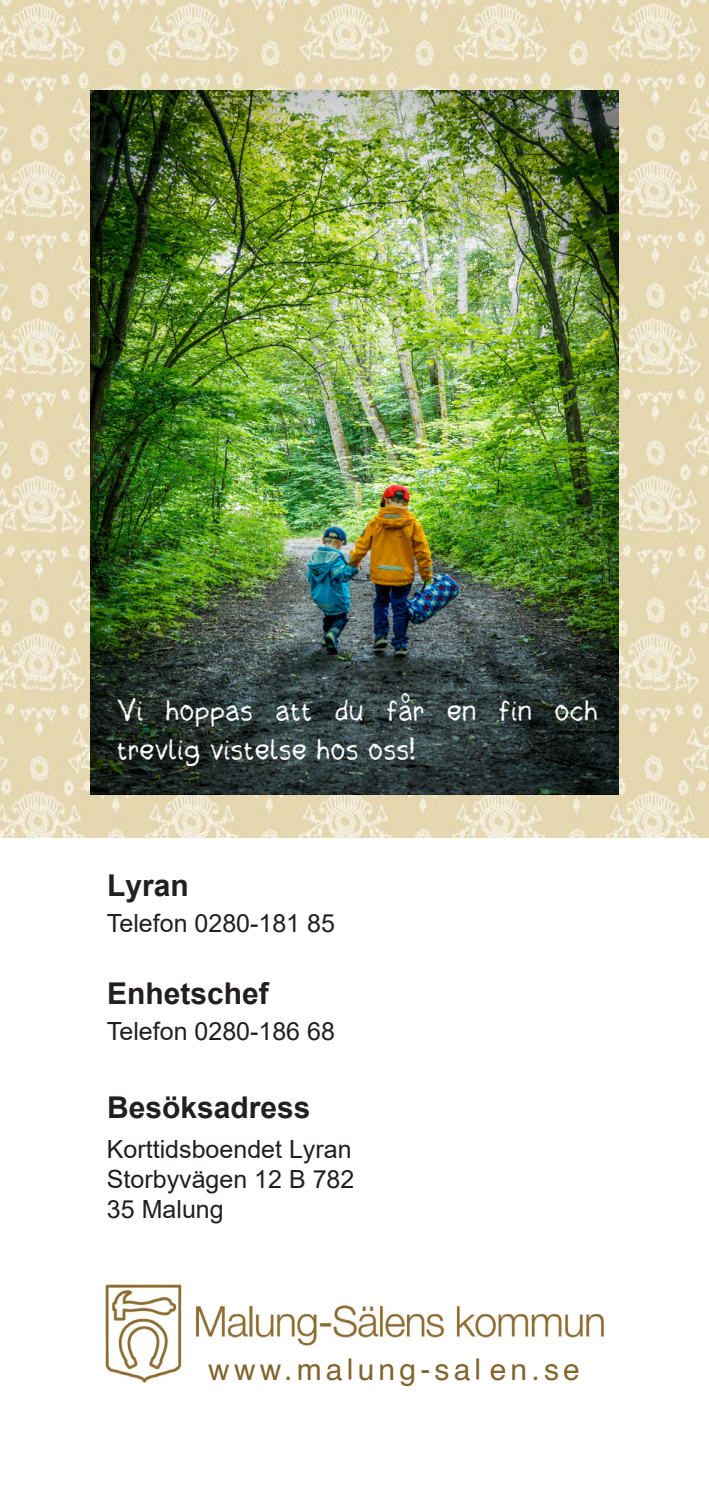
<style>
.page{position:relative;width:709px;height:1489px;background:#fff}
.page>*{position:absolute;margin:0;border:0;box-sizing:border-box;transform-origin:0 0}
.t1{font:32.5px/39px "Crayonara";color:#fff}
.t2{font:700 30px "Arial";color:#231f20}
.t3{font:30px "Helvetica";letter-spacing:.14em;color:#82642d}
.t4{font:25px/30px "Arial";color:#231f20;text-align:justify}
.t5{font:20px "Crayonara";color:#fff}
</style>
<div class="page">
<img style="left:0;top:0;width:708px;height:837px">
<img style="left:105px;top:1282px;width:500px;height:101px">
<div style="left:191px;top:1365px;width:418px;height:51px;background:#fff"></div>
<img style="left:90px;top:90px;width:529px;height:704px">
<svg style="left:125px;top:714px;width:5px;height:4px"></svg>
<p class="t5" style="left:401px;top:688px;width:11px">o</p>
<h1 class="t1" style="left:117px;top:692px;width:483px">Vi hoppas att du far en fin och trevlig vistelse hos oss!</h1>
<p class="t2" style="left:107px;top:864px;width:83px">Lyran</p>
<p class="t4" style="left:107px;top:908px;width:229px">Telefon 0280-181 85</p>
<p class="t2" style="left:107px;top:972px;width:163px">Enhetschef</p>
<p class="t4" style="left:107px;top:1016px;width:229px">Telefon 0280-186 68</p>
<p class="t2" style="left:107px;top:1086px;width:205px">Besöksadress</p>
<p class="t4" style="left:107px;top:1134px;width:249px">Korttidsboendet Lyran Storbyvägen 12 B 782<br>35 Malung</p>
<p class="t3" style="left:208px;top:1345px;width:373px">www.malung-sal en.se</p>
</div>
